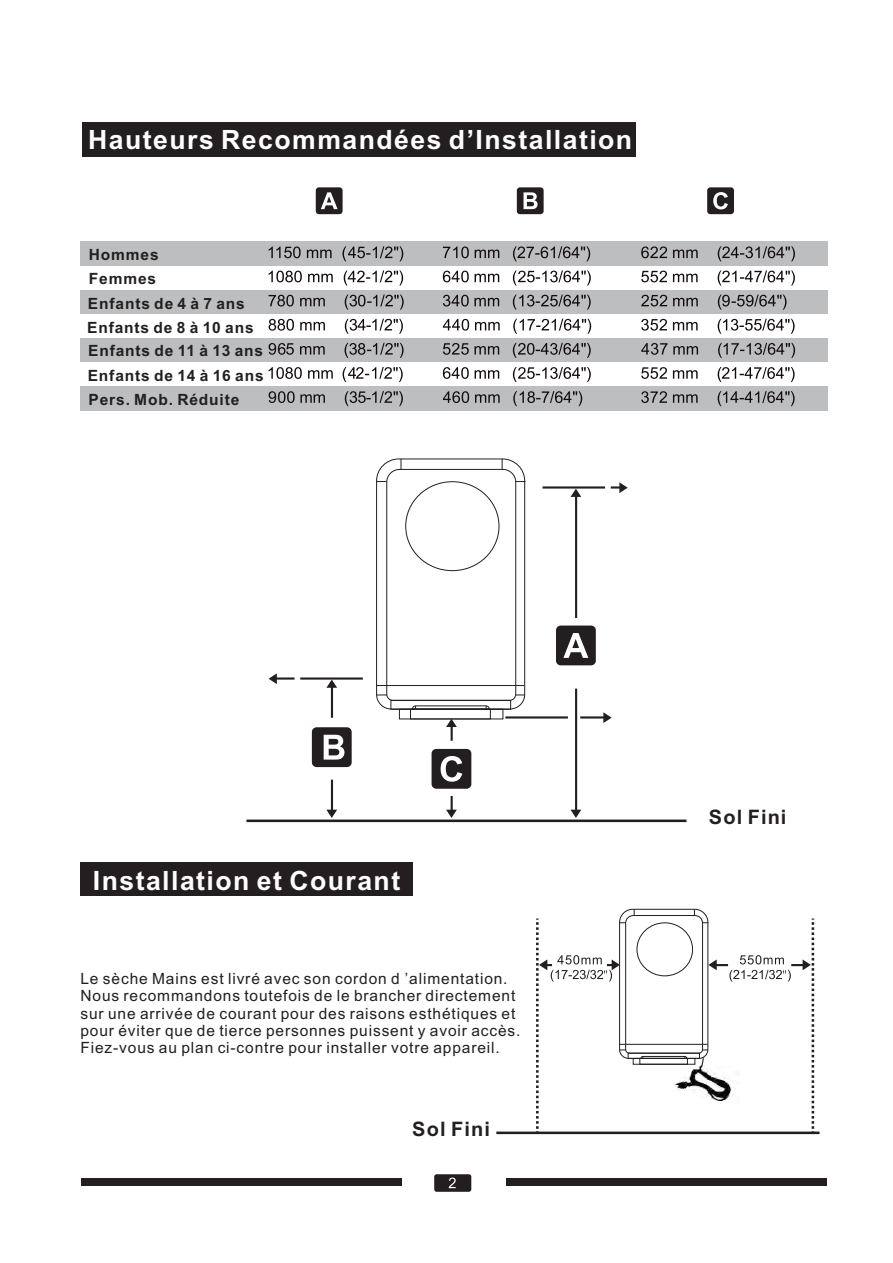
<style>
.page{position:relative;width:893px;height:1263px;background:#fff}
.page>*{position:absolute;margin:0;border:0;box-sizing:border-box;transform-origin:0 0}
.t1{font:700 26.55px "Arial";letter-spacing:.055em;color:#fff}
.t2{font:700 19.95px "Arial";letter-spacing:.055em;color:#231f20}
.t3{font:15.45px/17.4px "Arial";letter-spacing:.055em;color:#231f20}
.t4{font:700 15.45px/23.2px "Arial";letter-spacing:.055em;color:#231f20}
</style>
<div class="page">
<div style="left:80px;top:242px;width:747px;height:24px;background:#bcbec0"></div>
<div style="left:80px;top:290px;width:747px;height:24px;background:#bcbec0"></div>
<div style="left:80px;top:338px;width:747px;height:24px;background:#bcbec0"></div>
<div style="left:80px;top:387px;width:747px;height:24px;background:#bcbec0"></div>
<svg style="left:269px;top:246px;width:134px;height:15px"></svg>
<svg style="left:443px;top:246px;width:147px;height:15px"></svg>
<svg style="left:641px;top:246px;width:154px;height:15px"></svg>
<svg style="left:269px;top:270px;width:134px;height:16px"></svg>
<svg style="left:443px;top:270px;width:148px;height:16px"></svg>
<svg style="left:641px;top:270px;width:154px;height:16px"></svg>
<svg style="left:269px;top:295px;width:135px;height:15px"></svg>
<svg style="left:443px;top:295px;width:148px;height:15px"></svg>
<svg style="left:641px;top:295px;width:145px;height:15px"></svg>
<svg style="left:269px;top:319px;width:134px;height:15px"></svg>
<svg style="left:443px;top:319px;width:148px;height:15px"></svg>
<svg style="left:641px;top:319px;width:154px;height:15px"></svg>
<svg style="left:269px;top:343px;width:135px;height:15px"></svg>
<svg style="left:443px;top:343px;width:148px;height:15px"></svg>
<svg style="left:641px;top:343px;width:154px;height:15px"></svg>
<svg style="left:269px;top:367px;width:134px;height:15px"></svg>
<svg style="left:443px;top:367px;width:148px;height:15px"></svg>
<svg style="left:641px;top:367px;width:154px;height:15px"></svg>
<svg style="left:269px;top:391px;width:134px;height:15px"></svg>
<svg style="left:443px;top:391px;width:139px;height:15px"></svg>
<svg style="left:641px;top:391px;width:154px;height:15px"></svg>
<div style="left:82px;top:123px;width:554px;height:34px;background:#231f20"></div>
<div style="left:316px;top:187px;width:27px;height:27px;background:#231f20;border-radius:3px"></div>
<svg style="left:321px;top:192px;width:17px;height:17px"></svg>
<div style="left:517px;top:187px;width:27px;height:27px;background:#231f20;border-radius:3px"></div>
<svg style="left:523px;top:192px;width:15px;height:17px"></svg>
<div style="left:707px;top:187px;width:27px;height:27px;background:#231f20;border-radius:3px"></div>
<svg style="left:713px;top:192px;width:15px;height:17px"></svg>
<hr style="left:246px;top:819px;width:440px;height:3px;background:#231f20">
<svg style="left:269px;top:673px;width:94px;height:45px"></svg>
<svg style="left:326px;top:780px;width:11px;height:38px"></svg>
<div style="left:312px;top:727px;width:40px;height:40px;background:#231f20;border-radius:5px"></div>
<svg style="left:324px;top:735px;width:20px;height:25px"></svg>
<div style="left:81px;top:862px;width:332px;height:34px;background:#231f20"></div>
<div style="left:81px;top:1178px;width:320px;height:7px;background:#231f20"></div>
<div style="left:506px;top:1178px;width:320px;height:7px;background:#231f20"></div>
<div style="left:434px;top:1174px;width:37px;height:18px;background:#231f20;border-radius:3px"></div>
<svg style="left:449px;top:1177px;width:7px;height:11px"></svg>
<hr style="left:496px;top:1131px;width:323px;height:3px;background:#231f20">
<svg style="left:376px;top:458px;width:252px;height:360px"></svg>
<svg style="left:536px;top:908px;width:278px;height:224px"></svg>
<h1 class="t1" style="left:88px;top:130px;width:546px">Hauteurs Recommandées d’Installation</h1>
<p class="t4" style="left:89px;top:244px;width:71px;line-height:24px">Hommes<br>Femmes</p>
<p class="t4" style="left:87px;top:294px;width:178px">Enfants de 4 à 7 ans<br>Enfants de 8 à 10 ans<br>Enfants de 11 à 13 ans</p>
<p class="t4" style="left:88px;top:365px;width:177px">Enfants de 14 à 16 ans<br>Pers. Mob. Réduite</p>
<h1 class="t1" style="left:93px;top:870px;width:309px">Installation et Courant</h1>
<p class="t3" style="left:80px;top:971px;width:442px">Le sèche Mains est livré avec son cordon d ’alimentation.<br>Nous recommandons toutefois de le brancher directement sur une arrivée de courant pour des raisons esthétiques et pour éviter que de tierce personnes puissent y avoir accès.<br>Fiez-vous au plan ci-contre pour installer votre appareil.</p>
<p class="t2" style="left:412px;top:1122px;width:79px">Sol Fini</p>
<p class="t2" style="left:709px;top:809px;width:79px">Sol Fini</p>
</div>
